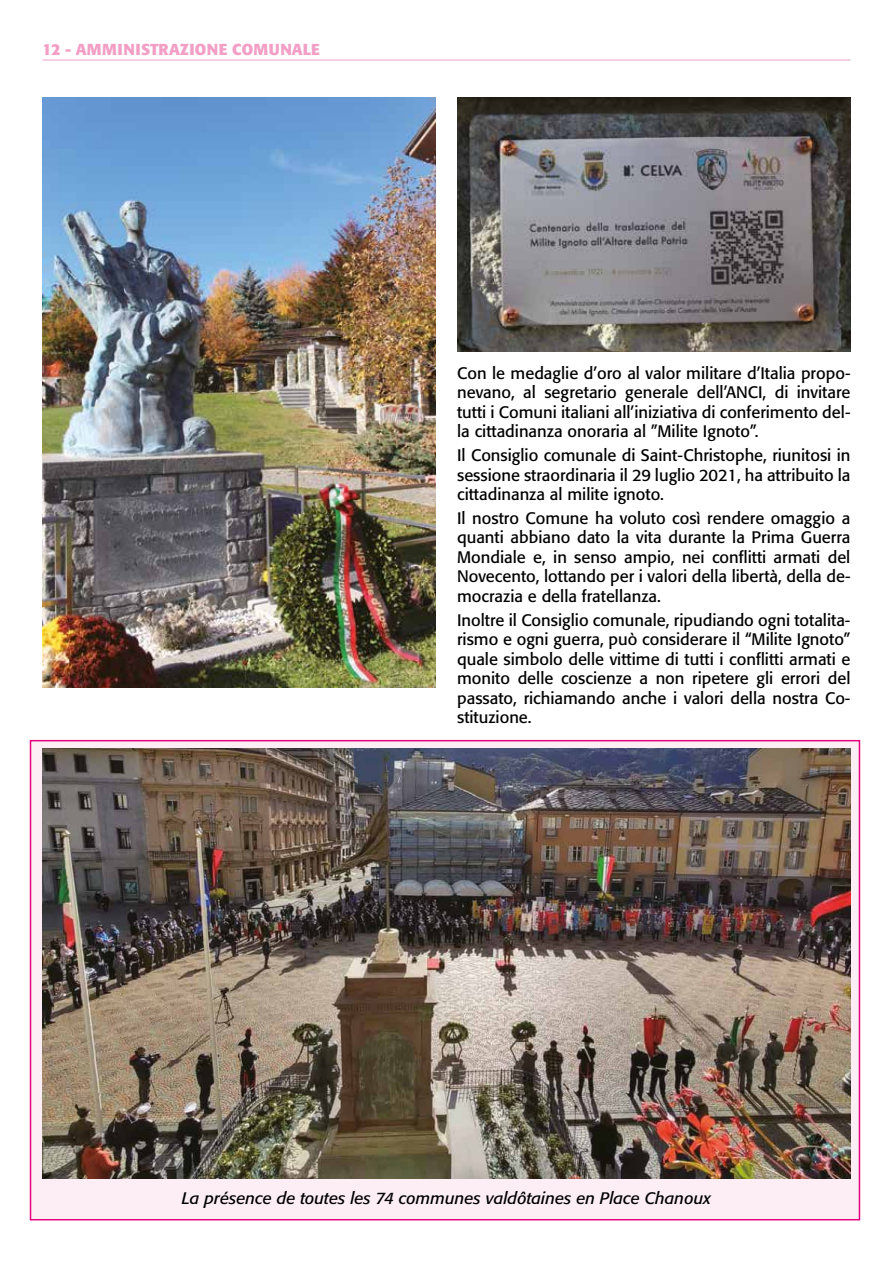
<style>
.page{position:relative;width:893px;height:1263px;background:#fff}
.page>*{position:absolute;margin:0;border:0;box-sizing:border-box;transform-origin:0 0}
.t1{font:16.5px/19.5px "Formata";color:#000;text-align:justify}
.t2{font:italic 16.5px "Formata";color:#000}
.t3{font:700 15.75px "Formata";letter-spacing:.02em;color:#f39fc5}
</style>
<div class="page">
<hr style="left:43px;top:60px;width:807px;height:1px;background:#f39fc5">
<img style="left:43px;top:98px;width:393px;height:590px">
<img style="left:457px;top:98px;width:393px;height:253px">
<div style="left:30px;top:740px;width:830px;height:480px;background:#fdeef6;border:2px solid #e6007d"></div>
<img style="left:43px;top:748px;width:807px;height:430px">
<p class="t3" style="left:43px;top:40px;width:279px">12 - AMMINISTRAZIONE COMUNALE</p>
<p class="t1" style="left:457px;top:363px;width:395px">Con le medaglie d’oro al valor militare d’Italia propo&shy;nevano, al segretario generale dell’ANCI, di invitare tutti i Comuni italiani all’iniziativa di conferimento del&shy;la cittadinanza onoraria al ”Milite Ignoto”.</p>
<p class="t1" style="left:457px;top:445px;width:395px">Il Consiglio comunale di Saint-Christophe, riunitosi in sessione straordinaria il 29 luglio 2021, ha attribuito la cittadinanza al milite ignoto.</p>
<p class="t1" style="left:457px;top:508px;width:395px">Il nostro Comune ha voluto così rendere omaggio a quanti abbiano dato la vita durante la Prima Guerra Mondiale e, in senso ampio, nei conflitti armati del Novecento, lottando per i valori della libertà, della de&shy;mocrazia e della fratellanza.</p>
<p class="t1" style="left:457px;top:610px;width:395px">Inoltre il Consiglio comunale, ripudiando ogni totalita&shy;rismo e ogni guerra, può considerare il “Milite Ignoto” quale simbolo delle vittime di tutti i conflitti armati e monito delle coscienze a non ripetere gli errori del passato, richiamando anche i valori della nostra Co&shy;stituzione.</p>
<p class="t2" style="left:182px;top:1188px;width:531px">La présence de toutes les 74 communes valdôtaines en Place Chanoux</p>
</div>
